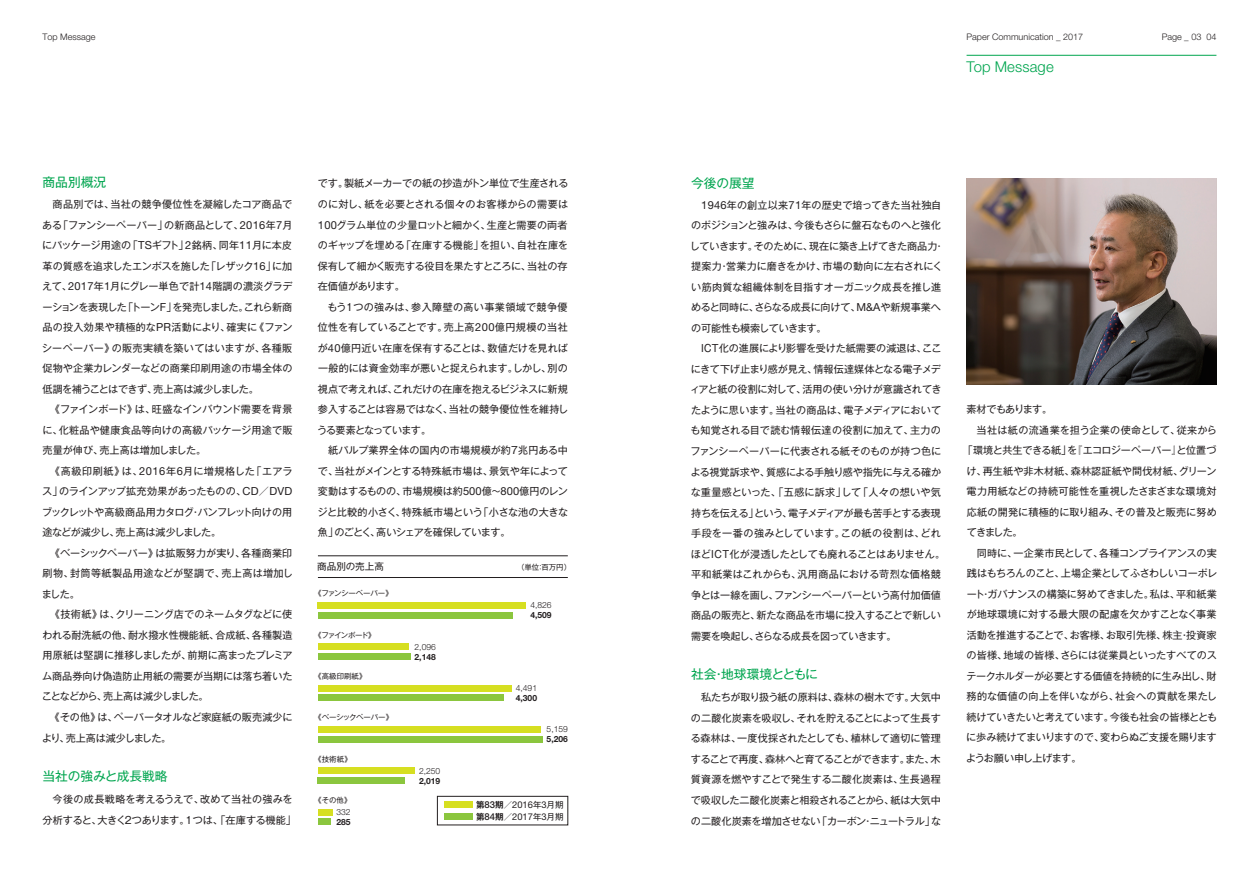
<style>
.page{position:relative;width:1259px;height:893px;background:#fff}
.page>*{position:absolute;margin:0;border:0;box-sizing:border-box;transform-origin:0 0}
.t1{font:300 14.85px "Helvetica Neue";letter-spacing:.01em;color:#00a54f}
.t2{font:12.75px "Gothic MB101 Pro";color:#00a54f}
.t3{font:12.75px "Gothic MB101 Pro";letter-spacing:-.035em;color:#00a54f}
.t4{font:10.05px/20.5px "Gothic MB101 Pro";letter-spacing:-.01em;color:#231f20;text-align:justify}
.t5{font:10.05px "Gothic MB101 Pro";letter-spacing:-.035em;color:#231f20}
.t6{font:10.05px "Gothic MB101 Pro";letter-spacing:.025em;color:#231f20}
.t7{font:10.05px "Gothic MB101 Pro";letter-spacing:.015em;color:#231f20}
.t8{font:10.05px "Gothic MB101 Pro";letter-spacing:-.04em;color:#231f20}
.t9{font:10.05px "Gothic MB101 Pro";letter-spacing:-.05em;color:#231f20}
.t10{font:10.05px "Gothic MB101 Pro";letter-spacing:-.065em;color:#231f20}
.t11{font:9.6px "Gothic MB101 Pro";color:#231f20}
.t12{font:9.3px/12px "Helvetica Neue";color:#231f20}
.t13{font:300 9px "Helvetica Neue";color:#231f20}
.t14{font:300 8.55px "Helvetica Neue";color:#231f20}
.t15{font:700 8.55px "Helvetica Neue";color:#231f20}
.t16{font:7.5px "Gothic MB101 Pro";letter-spacing:-.01em;color:#231f20}
.t17{font:7.5px "Gothic MB101 Pro";letter-spacing:-.035em;color:#231f20}
.t18{font:7.5px "Gothic MB101 Pro";letter-spacing:-.12em;color:#231f20}
.s1{font-family:"Helvetica Neue";font-size:11.1px}
.s2{font-family:"Gothic MB101 Pro De";font-weight:700;font-size:8.55px}
.s3{font-weight:500;font-size:9.45px}
.s4{font-family:"Gothic MB101 Pro";font-size:8.55px}
</style>
<div class="page">
<hr style="left:966px;top:55px;width:250px;height:1px;background:#00a54f">
<hr style="left:318px;top:555px;width:250px;height:1px;background:#231f20">
<hr style="left:318px;top:577px;width:250px;height:1px;background:#231f20">
<div style="left:318px;top:602px;width:208px;height:6px;background:#d6df21"></div>
<div style="left:318px;top:612px;width:194px;height:6px;background:#8bc63e"></div>
<div style="left:444px;top:802px;width:28px;height:6px;background:#d6df21"></div>
<div style="left:444px;top:814px;width:28px;height:6px;background:#8bc63e"></div>
<div style="left:318px;top:644px;width:90px;height:6px;background:#d6df21"></div>
<div style="left:318px;top:653px;width:92px;height:6px;background:#8bc63e"></div>
<div style="left:318px;top:685px;width:193px;height:6px;background:#d6df21"></div>
<div style="left:318px;top:695px;width:185px;height:6px;background:#8bc63e"></div>
<div style="left:318px;top:726px;width:222px;height:6px;background:#d6df21"></div>
<div style="left:318px;top:736px;width:224px;height:6px;background:#8bc63e"></div>
<div style="left:318px;top:768px;width:97px;height:6px;background:#d6df21"></div>
<div style="left:318px;top:778px;width:87px;height:6px;background:#8bc63e"></div>
<div style="left:318px;top:809px;width:14px;height:6px;background:#d6df21"></div>
<div style="left:318px;top:819px;width:12px;height:6px;background:#8bc63e"></div>
<div style="left:437px;top:796px;width:131px;height:29px;border:1px solid #231f20"></div>
<img style="left:966px;top:179px;width:250px;height:206px">
<hr style="left:0;top:0;width:1259px;height:1px;background:#ed028c">
<hr style="left:0;top:892px;width:1259px;height:1px;background:#ed028c">
<hr style="left:0;top:0;width:1px;height:893px;background:#ed028c">
<hr style="left:1258px;top:0;width:1px;height:893px;background:#ed028c">
<p class="t13" style="left:43px;top:32px;width:55px">Top Message</p>
<p class="t13" style="left:966px;top:32px;width:118px">Paper Communication _ 2017</p>
<p class="t13" style="left:1161px;top:32px;width:56px">Page _ 03 04</p>
<h1 class="t1" style="left:966px;top:58px;width:89px">Top Message</h1>
<p class="t2" style="left:43px;top:172px;width:65px">商品別概況</p>
<p class="t4" style="left:42px;top:192px;width:252px;text-indent:11px">商品別では、当社の競争優位性を凝縮したコア商品である「ファンシーペーパー」の新商品として、<span class="s1">2016</span>年<span class="s1">7</span>月にパッケージ用途の「<span class="s1">TS</span>ギフト」<span class="s1">2</span>銘柄、同年<span class="s1">11</span>月に本皮革の質感を追求したエンボスを施した「レザック<span class="s1">16</span>」に加えて、<span class="s1">2017</span>年<span class="s1">1</span>月にグレー単色で計<span class="s1">14</span>階調の濃淡グラデーションを表現した「トーン<span class="s1">F</span>」を発売しました。これら新商品の投入効果や積極的な<span class="s1">PR</span>活動により、確実に《ファンシーペーパー》の販売実績を築いてはいますが、各種販促物や企業カレンダーなどの商業印刷用途の市場全体の低調を補うことはできず、売上高は減少しました。</p>
<p class="t4" style="left:42px;top:398px;width:252px;text-indent:7px">《ファインボード》は、旺盛なインバウンド需要を背景に、化粧品や健康食品等向けの高級パッケージ用途で販売量が伸び、売上高は増加しました。</p>
<p class="t4" style="left:42px;top:459px;width:252px;text-indent:8px">《高級印刷紙》は、<span class="s1">2016</span>年<span class="s1">6</span>月に増規格した「エアラス」のラインアップ拡充効果があったものの、<span class="s1">CD</span>／<span class="s1">DVD</span>ブックレットや高級商品用カタログ・パンフレット向けの用途などが減少し、売上高は減少しました。</p>
<p class="t4" style="left:42px;top:541px;width:252px;text-indent:8px">《ベーシックペーパー》は拡販努力が実り、各種商業印刷物、封筒等紙製品用途などが堅調で、売上高は増加しました。</p>
<p class="t4" style="left:42px;top:603px;width:252px;text-indent:8px">《技術紙》は、クリーニング店でのネームタグなどに使われる耐洗紙の他、耐水撥水性機能紙、合成紙、各種製造用原紙は堅調に推移しましたが、前期に高まったプレミアム商品券向け偽造防止用紙の需要が当期には落ち着いたことなどから、売上高は減少しました。</p>
<p class="t4" style="left:42px;top:705px;width:252px;text-indent:8px">《その他》は、ペーパータオルなど家庭紙の販売減少により、売上高は減少しました。</p>
<p class="t2" style="left:43px;top:766px;width:127px">当社の強みと成長戦略</p>
<p class="t4" style="left:42px;top:788px;width:255px;text-indent:10px">今後の成長戦略を考えるうえで、改めて当社の強みを分析すると、大きく２つあります。１つは、「在庫する機能」</p>
<p class="t4" style="left:318px;top:172px;width:252px">です。製紙メーカーでの紙の抄造がトン単位で生産されるのに対し、紙を必要とされる個々のお客様からの需要は<span class="s1">100</span>グラム単位の少量ロットと細かく、生産と需要の両者のギャップを埋める「在庫する機能」を担い、自社在庫を保有して細かく販売する役目を果たすところに、当社の存在価値があります。</p>
<p class="t4" style="left:317px;top:295px;width:253px;text-indent:10px">もう１つの強みは、参入障壁の高い事業領域で競争優位性を有していることです。売上高<span class="s1">200</span>億円規模の当社が<span class="s1">40</span>億円近い在庫を保有することは、数値だけを見れば一般的には資金効率が悪いと捉えられます。しかし、別の視点で考えれば、これだけの在庫を抱えるビジネスに新規参入することは容易ではなく、当社の競争優位性を維持しうる要素となっています。</p>
<p class="t4" style="left:317px;top:439px;width:252px;text-indent:11px">紙パルプ業界全体の国内の市場規模が約７兆円ある中で、当社がメインとする特殊紙市場は、景気や年によって変動はするものの、市場規模は約<span class="s1">500</span>億～<span class="s1">800</span>億円のレンジと比較的小さく、特殊紙市場という「小さな池の大きな魚」のごとく、高いシェアを確保しています。</p>
<p class="t11" style="left:317px;top:559px;width:68px">商品別の売上高</p>
<p class="t16" style="left:517px;top:561px;width:56px">（単位：百万円）</p>
<p class="t16" style="left:314px;top:587px;width:80px">《ファンシーペーパー》</p>
<p class="t14" style="left:530px;top:600px;width:23px">4,826</p>
<p class="t15" style="left:530px;top:610px;width:23px">4,509</p>
<p class="t18" style="left:314px;top:628px;width:63px">《ファインボード》</p>
<p class="t16" style="left:314px;top:670px;width:54px">《高級印刷紙》</p>
<p class="t17" style="left:314px;top:711px;width:80px">《ベーシックペーパー》</p>
<p class="t16" style="left:314px;top:752px;width:39px">《技術紙》</p>
<p class="t16" style="left:314px;top:794px;width:39px">《その他》</p>
<p class="t14" style="left:336px;top:807px;width:16px">332</p>
<p class="t15" style="left:336px;top:817px;width:16px">285</p>
<p class="t14" style="left:414px;top:641px;width:23px">2,096</p>
<p class="t15" style="left:414px;top:651px;width:23px">2,148</p>
<p class="t14" style="left:419px;top:765px;width:23px">2,250</p>
<p class="t15" style="left:419px;top:775px;width:23px">2,019</p>
<p class="t14" style="left:516px;top:683px;width:23px">4,491</p>
<p class="t15" style="left:516px;top:692px;width:23px">4,300</p>
<p class="t14" style="left:546px;top:724px;width:23px">5,159</p>
<p class="t15" style="left:546px;top:734px;width:23px">5,206</p>
<p class="t12" style="left:476px;top:798px;width:89px"><span class="s2">第</span><span class="s3">83</span><span class="s2">期</span><span class="s4">／</span>2016<span class="s4">年</span>3<span class="s4">月期</span><span class="s2">第</span><span class="s3">84</span><span class="s2">期</span><span class="s4">／</span>2017<span class="s4">年</span>3<span class="s4">月期</span></p>
<p class="t2" style="left:691px;top:173px;width:65px">今後の展望</p>
<p class="t4" style="left:690px;top:193px;width:256px;text-align:left;text-indent:11px"><span class="s1">1946</span>年の創立以来<span class="s1">71</span>年の歴史で培ってきた当社独自のポジションと強みは、今後もさらに盤石なものへと強化していきます。そのために、現在に築き上げてきた商品力・提案力・営業力に磨きをかけ、市場の動向に左右されにくい筋肉質な組織体制を目指すオーガニック成長を推し進めると同時に、さらなる成長に向けて、<span class="s1">M&amp;A</span>や新規事業への可能性も模索していきます。</p>
<p class="t4" style="left:690px;top:337px;width:257px;text-align:left;text-indent:7px">ＩＣＴ化の進展により影響を受けた紙需要の減退は、ここにきて下げ止まり感が見え、情報伝達媒体となる電子メディアと紙の役割に対して、活用の使い分けが意識されてきたように思います。当社の商品は、電子メディアにおいても知覚される目で読む情報伝達の役割に加えて、主力のファンシーペーパーに代表される紙そのものが持つ色による視覚訴求や、質感による手触り感や指先に与える確かな重量感といった、「五感に訴求」して「人々の想いや気持ちを伝える」という、電子メディアが最も苦手とする表現手段を一番の強みとしています。この紙の役割は、どれほどＩＣＴ化が浸透したとしても廃れることはありません。平和紙業はこれからも、汎用商品における苛烈な価格競争とは一線を画し、ファンシーペーパーという高付加価値商品の販売と、新たな商品を市場に投入することで新しい需要を喚起し、さらなる成長を図っていきます。</p>
<p class="t3" style="left:691px;top:664px;width:128px">社会・地球環境とともに</p>
<p class="t4" style="left:690px;top:686px;width:252px;text-indent:11px">私たちが取り扱う紙の原料は、森林の樹木です。大気中の二酸化炭素を吸収し、それを貯えることによって生長する森林は、一度伐採されたとしても、植林して適切に管理することで再度、森林へと育てることができます。また、木質資源を燃やすことで発生する二酸化炭素は、生長過程で吸収した二酸化炭素と相殺されることから、紙は大気中の二酸化炭素を増加させない「カーボン・ニュートラル」な</p>
<p class="t10" style="left:966px;top:401px;width:87px">素材でもあります。</p>
<p class="t6" style="left:976px;top:422px;width:242px">当社は紙の流通業を担う企業の使命として、従来から</p>
<p class="t4" style="left:963px;top:439px;width:255px">「環境と共生できる紙」を『エコロジーペーパー』と位置づ</p>
<p class="t7" style="left:966px;top:463px;width:252px">け、再生紙や非木材紙、森林認証紙や間伐材紙、グリーン</p>
<p class="t4" style="left:966px;top:480px;width:251px">電力用紙などの持続可能性を重視したさまざまな環境対</p>
<p class="t4" style="left:966px;top:500px;width:252px">応紙の開発に積極的に取り組み、その普及と販売に努め</p>
<p class="t4" style="left:966px;top:521px;width:57px">てきました。</p>
<p class="t4" style="left:977px;top:541px;width:241px">同時に、一企業市民として、各種コンプライアンスの実</p>
<p class="t5" style="left:967px;top:565px;width:252px">践はもちろんのこと、上場企業としてふさわしいコーポレ</p>
<p class="t4" style="left:966px;top:582px;width:251px">ート・ガバナンスの構築に努めてきました。私は、平和紙業</p>
<p class="t4" style="left:966px;top:603px;width:251px">が地球環境に対する最大限の配慮を欠かすことなく事業</p>
<p class="t4" style="left:966px;top:623px;width:251px">活動を推進することで、お客様、お取引先様、株主・投資家</p>
<p class="t4" style="left:966px;top:644px;width:252px">の皆様、地域の皆様、さらには従業員といったすべてのス</p>
<p class="t4" style="left:966px;top:664px;width:251px">テークホルダーが必要とする価値を持続的に生み出し、財</p>
<p class="t6" style="left:966px;top:688px;width:252px">務的な価値の向上を伴いながら、社会への貢献を果たし</p>
<p class="t8" style="left:966px;top:709px;width:252px">続けていきたいと考えています。今後も社会の皆様ととも</p>
<p class="t5" style="left:966px;top:729px;width:252px">に歩み続けてまいりますので、変わらぬご支援を賜ります</p>
<p class="t9" style="left:966px;top:750px;width:117px">ようお願い申し上げます。</p>
</div>
